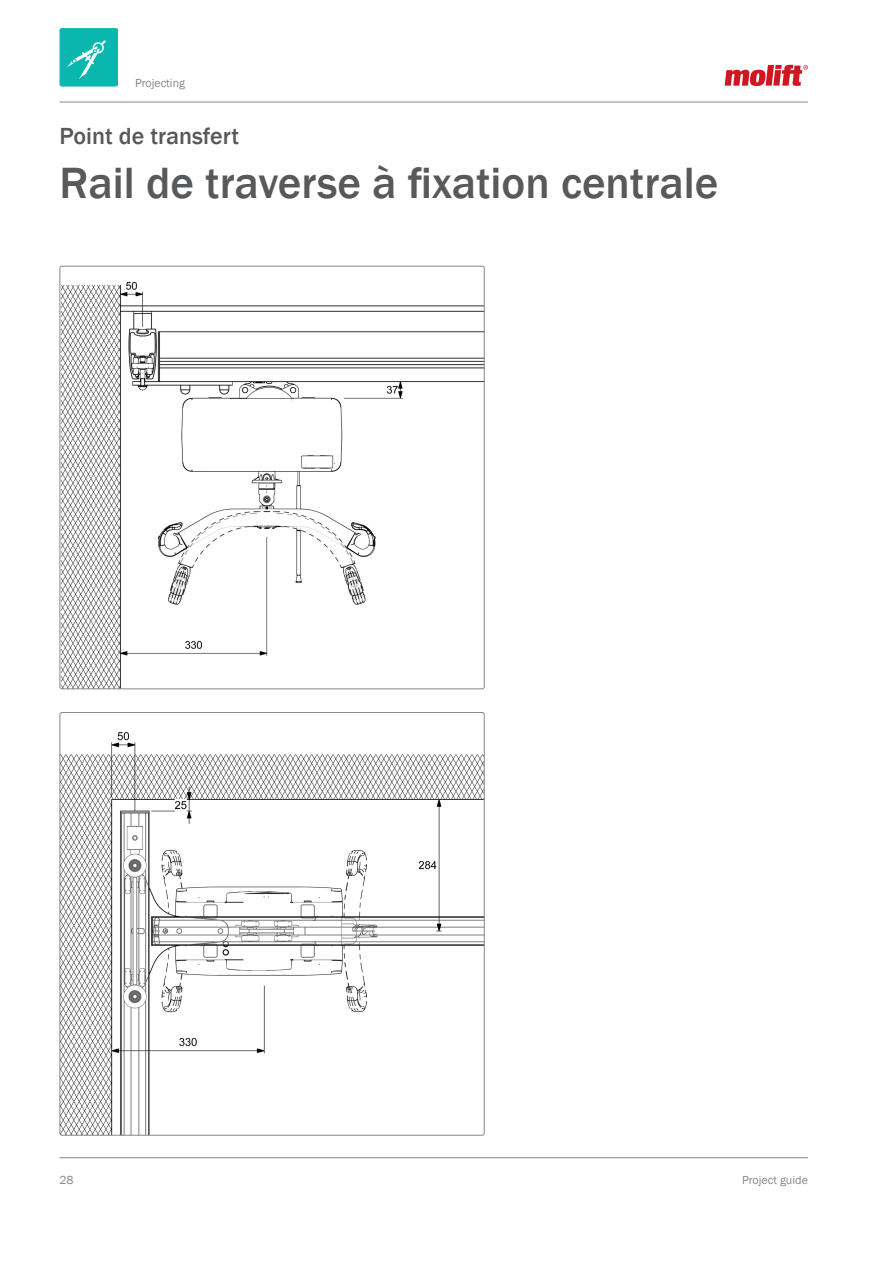
<style>
.page{position:relative;width:893px;height:1263px;background:#fff}
.page>*{position:absolute;margin:0;border:0;box-sizing:border-box;transform-origin:0 0}
.t1{font:500 45px "Franklin Gothic";color:#58595b}
.t2{font:500 24px "Franklin Gothic";color:#58595b}
.t3{font:12px "Franklin Gothic";color:#84888c}
</style>
<div class="page">
<hr style="left:60px;top:102px;width:748px;height:1px;background:#84888c">
<hr style="left:60px;top:1157px;width:748px;height:1px;background:#84888c">
<div style="left:60px;top:28px;width:58px;height:59px;background:#09b7af;border-radius:2px"></div>
<svg style="left:67px;top:40px;width:39px;height:39px"></svg>
<img style="left:60px;top:266px;width:423px;height:423px">
<img style="left:60px;top:732px;width:423px;height:403px">
<svg style="left:725px;top:65px;width:83px;height:21px"></svg>
<p class="t3" style="left:135px;top:75px;width:52px">Projecting</p>
<p class="t2" style="left:60px;top:121px;width:181px">Point de transfert</p>
<p class="t1" style="left:60px;top:155px;width:660px">Rail de traverse à fixation centrale</p>
<p class="t3" style="left:60px;top:1173px;width:16px">28</p>
<p class="t3" style="left:742px;top:1173px;width:67px">Project guide</p>
</div>
